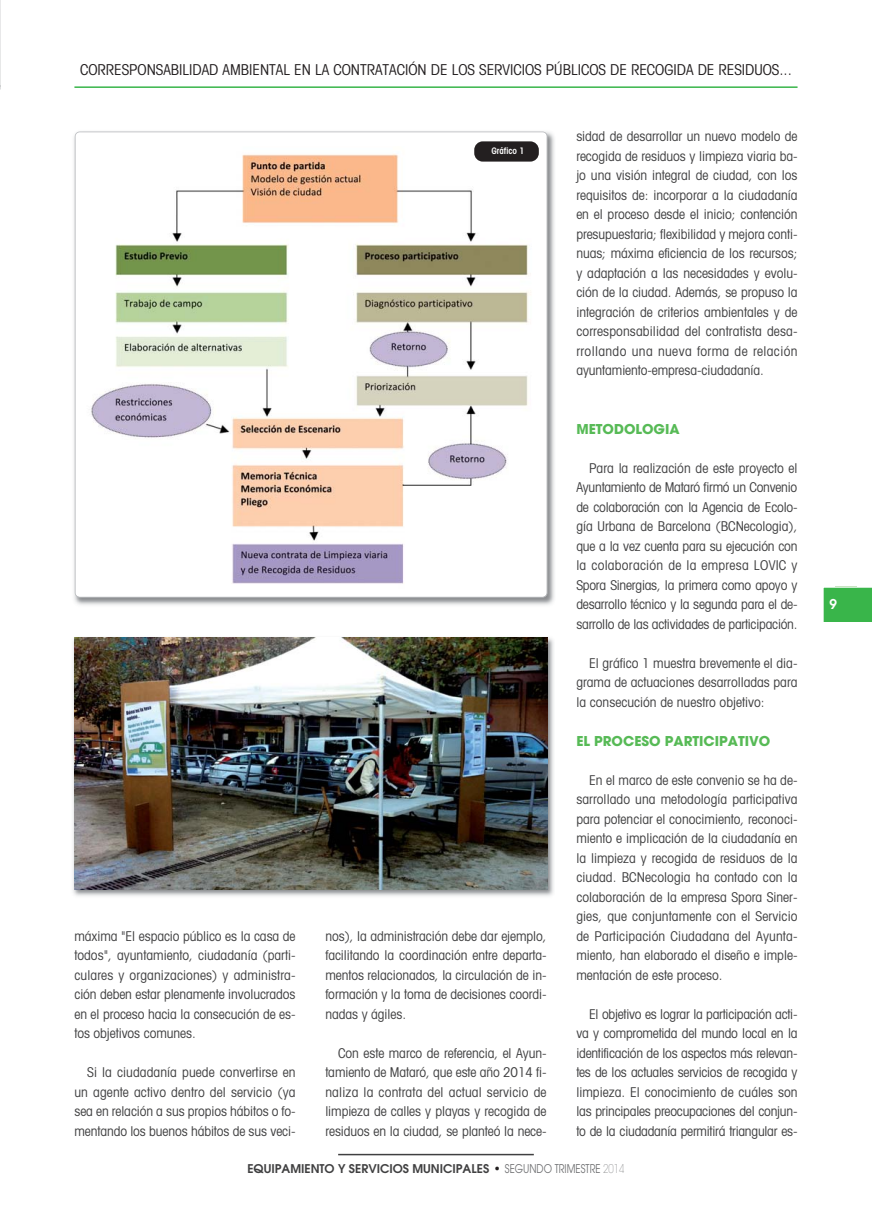
<style>
.page{position:relative;width:872px;height:1212px;background:#fff}
.page>*{position:absolute;margin:0;border:0;box-sizing:border-box;transform-origin:0 0}
.t1{font:condensed 15px "Avant Garde";color:#231f20}
.t2{font:condensed 13.5px/19.5px "Avant Garde";letter-spacing:-.005em;color:#404041;text-align:justify}
.t3{font:700 13.5px "Avant Garde";color:#57ba56}
.t4{font:600 13.5px "Avant Garde";color:#fff}
.t5{font:600 12px "Avant Garde";color:#404041}
.t6{font:600 condensed 9px "Avant Garde";color:#fff}
.s1{font-weight:700;color:#231f20}
.s2{font-weight:400;color:#6d6e70}
.s3{font-weight:200;color:#6d6e70}
</style>
<div class="page">
<hr style="left:338px;top:1154px;width:196px;height:1px;background:#404041">
<hr style="left:74px;top:86px;width:723px;height:2px;background:#39b54a">
<div style="left:823px;top:587px;width:49px;height:35px;background:#39b54a"></div>
<svg style="left:0;top:0;width:1px;height:90px"></svg>
<img style="left:74px;top:131px;width:481px;height:474px">
<div style="left:75px;top:132px;width:472px;height:465px;background:#fff;border-radius:4px"></div>
<img style="left:91px;top:154px;width:440px;height:430px">
<div style="left:75px;top:132px;width:472px;height:466px;border:2px solid #bbbdc0;border-radius:5px"></div>
<div style="left:474px;top:141px;width:65px;height:21px;background:#231f20;border-radius:9px"></div>
<img style="left:73px;top:637px;width:481px;height:259px">
<img style="left:74px;top:638px;width:473px;height:251px">
<p class="t1" style="left:80px;top:64px;width:713px">CORRESPONSABILIDAD AMBIENTAL EN LA CONTRATACIÓN DE LOS SERVICIOS PÚBLICOS DE RECOGIDA DE RESIDUOS...</p>
<p class="t2" style="left:74px;top:927px;width:223px">máxima "El espacio público es la casa de todos", ayuntamiento, ciudadanía (parti&shy;culares y organizaciones) y administra&shy;ción deben estar plenamente involucrados en el proceso hacia la consecución de es&shy;tos objetivos comunes.</p>
<p class="t2" style="left:74px;top:1064px;width:223px;text-indent:13px">Si la ciudadanía puede convertirse en un agente activo dentro del servicio (ya sea en relación a sus propios hábitos o fo&shy;mentando los buenos hábitos de sus veci-</p>
<p class="t6" style="left:491px;top:148px;width:34px">Gráfico 1</p>
<p class="t2" style="left:325px;top:927px;width:223px">nos), la administración debe dar ejemplo, facilitando la coordinación entre departa&shy;mentos relacionados, la circulación de in&shy;formación y la toma de decisiones coordi&shy;nadas y ágiles.</p>
<p class="t2" style="left:325px;top:1044px;width:223px;text-indent:13px">Con este marco de referencia, el Ayun&shy;tamiento de Mataró, que este año 2014 fi&shy;naliza la contrata del actual servicio de limpieza de calles y playas y recogida de residuos en la ciudad, se planteó la nece-</p>
<p class="t2" style="left:576px;top:128px;width:223px">sidad de desarrollar un nuevo modelo de recogida de residuos y limpieza viaria ba&shy;jo una visión integral de ciudad, con los requisitos de: incorporar a la ciudadanía en el proceso desde el inicio; contención presupuestaria; flexibilidad y mejora conti&shy;nuas; máxima eficiencia de los recursos; y adaptación a las necesidades y evolu&shy;ción de la ciudad. Además, se propuso la integración de criterios ambientales y de corresponsabilidad del contratista desa&shy;rrollando una nueva forma de relación ayuntamiento-empresa-ciudadanía.</p>
<p class="t3" style="left:576px;top:424px;width:105px">METODOLOGIA</p>
<p class="t2" style="left:576px;top:459px;width:223px;text-indent:13px">Para la realización de este proyecto el Ayuntamiento de Mataró firmó un Convenio de colaboración con la Agencia de Ecolo&shy;gía Urbana de Barcelona (BCNecologia), que a la vez cuenta para su ejecución con la colaboración de la empresa LOVIC y Spora Sinergias, la primera como apoyo y desarrollo técnico y la segunda para el de&shy;sarrollo de las actividades de participación.</p>
<p class="t2" style="left:576px;top:654px;width:223px;text-indent:13px">El gráfico 1 muestra brevemente el dia&shy;grama de actuaciones desarrolladas para la consecución de nuestro objetivo:</p>
<p class="t3" style="left:576px;top:736px;width:195px">EL PROCESO PARTICIPATIVO</p>
<p class="t2" style="left:576px;top:771px;width:223px;text-indent:13px">En el marco de este convenio se ha de&shy;sarrollado una metodología participativa para potenciar el conocimiento, reconoci&shy;miento e implicación de la ciudadanía en la limpieza y recogida de residuos de la ciudad. BCNecologia ha contado con la colaboración de la empresa Spora Siner&shy;gies, que conjuntamente con el Servicio de Participación Ciudadana del Ayunta&shy;miento, han elaborado el diseño e imple&shy;mentación de este proceso.</p>
<p class="t2" style="left:576px;top:1005px;width:223px;text-indent:13px">El objetivo es lograr la participación acti&shy;va y comprometida del mundo local en la identificación de los aspectos más relevan&shy;tes de los actuales servicios de recogida y limpieza. El conocimiento de cuáles son las principales preocupaciones del conjun&shy;to de la ciudadanía permitirá triangular es-</p>
<p class="t5" style="left:247px;top:1164px;width:379px">EQUIPAMIENTO Y SERVICIOS MUNICIPALES <span class="s1">•</span> <span class="s2">SEGUNDO TRIMESTRE</span> <span class="s3">2014</span></p>
<p class="t4" style="left:829px;top:599px;width:9px">9</p>
</div>
